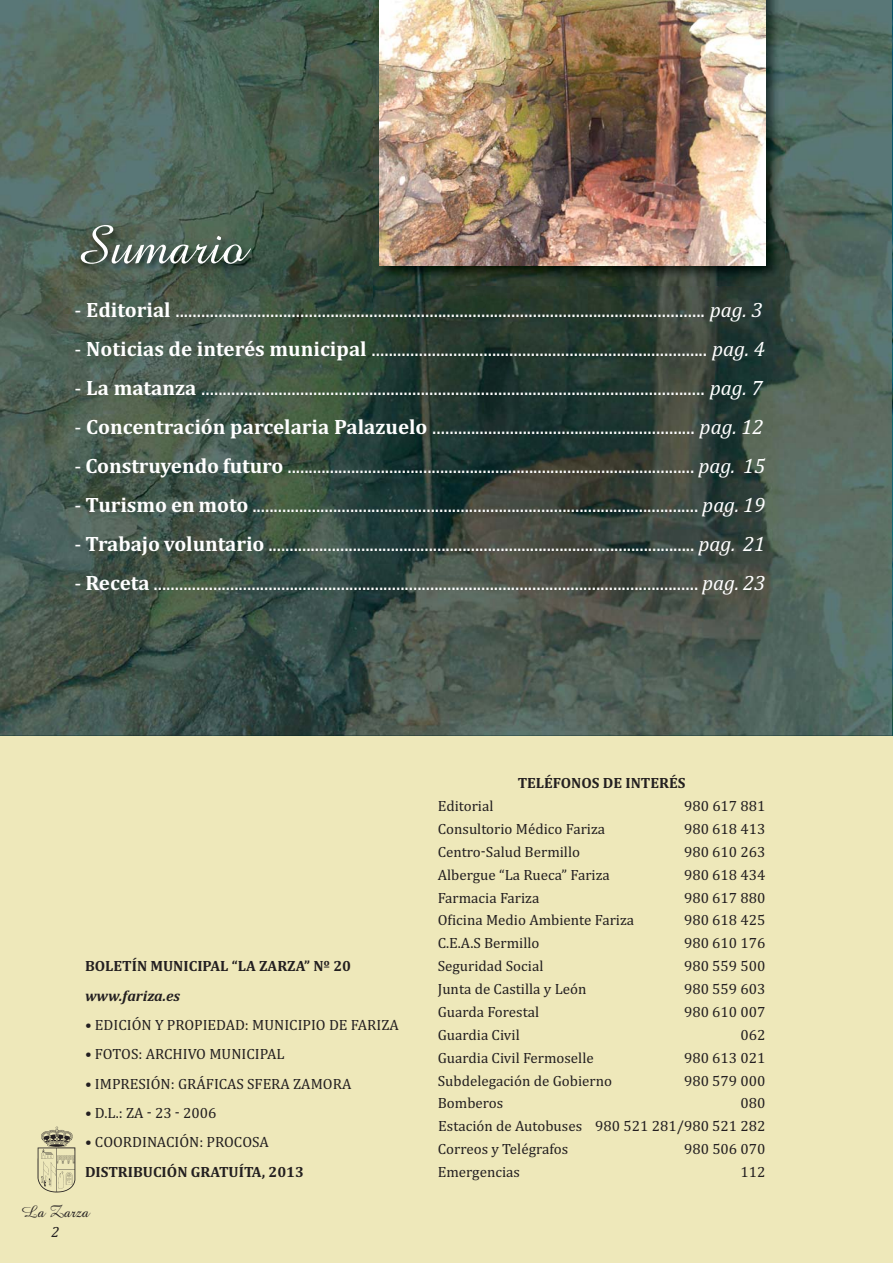
<style>
.page{position:relative;width:893px;height:1263px;background:#fff}
.page>*{position:absolute;margin:0;border:0;box-sizing:border-box;transform-origin:0 0}
.t1{font:54px "Amazone BT";color:#fff}
.t2{font:21px/39px "Cambria";color:#fff}
.t3{font:16.5px "Amazone BT";color:#231f20}
.t4{font:15px/23px "Cambria";color:#231f20;text-align:justify}
.t5{font:700 15px "Cambria";color:#231f20}
.t6{font:italic 700 15px "Cambria";color:#231f20}
.t7{font:italic 15px "Cambria";color:#231f20}
.s1{font-weight:700}
.s2{font-style:italic}
</style>
<div class="page">
<div style="left:0;top:680px;width:893px;height:583px;background:#eee8ba"></div>
<img style="left:0;top:0;width:892px;height:736px">
<hr style="left:892px;top:0;width:1px;height:736px;background:#002521">
<img style="left:64px;top:216px;width:309px;height:97px">
<img style="left:373px;top:285px;width:112px;height:28px">
<img style="left:37px;top:1127px;width:39px;height:66px">
<img style="left:373px;top:0;width:411px;height:285px">
<img style="left:380px;top:0;width:385px;height:266px">
<h1 class="t1" style="left:75px;top:228px;width:173px">Sumario</h1>
<p class="t2" style="left:75px;top:292px;width:692px">‐ <span class="s1">Editorial</span> ........................................................................................................................... <span class="s2">pag. 3 </span>‐ <span class="s1">Noticias de interés municipal</span> .............................................................................. <span class="s2">pag. 4 </span>‐ <span class="s1">La matanza</span> ..................................................................................................................... <span class="s2">pag. 7 </span>‐ <span class="s1">Concentración parcelaria Palazuelo</span> ............................................................. <span class="s2">pag. 12 </span>‐ <span class="s1">Construyendo futuro</span> ................................................................................................ <span class="s2">pag. 15 </span>‐ <span class="s1">Turismo en moto</span> ......................................................................................................... <span class="s2">pag. 19 </span>‐ <span class="s1">Trabajo voluntario</span> ..................................................................................................... <span class="s2">pag. 21 </span>‐ <span class="s1">Receta</span> ................................................................................................................................ <span class="s2">pag. 23</span></p>
<p class="t5" style="left:85px;top:961px;width:268px">BOLETÍN MUNICIPAL “LA ZARZA” Nº 20</p>
<p class="t6" style="left:85px;top:987px;width:97px">www.fariza.es</p>
<p class="t4" style="left:85px;top:1015px;width:315px">• EDICIÓN Y PROPIEDAD: MUNICIPIO DE FARIZA</p>
<p class="t4" style="left:85px;top:1044px;width:201px">• FOTOS: ARCHIVO MUNICIPAL</p>
<p class="t4" style="left:85px;top:1074px;width:268px">• IMPRESIÓN: GRÁFICAS SFERA ZAMORA</p>
<p class="t4" style="left:85px;top:1103px;width:133px">• D.L.: ZA - 23 - 2006</p>
<p class="t4" style="left:85px;top:1132px;width:185px">• COORDINACIÓN: PROCOSA</p>
<p class="t5" style="left:85px;top:1166px;width:220px">DISTRIBUCIÓN GRATUÍTA, 2013</p>
<p class="t3" style="left:22px;top:1206px;width:69px">La Zarza</p>
<p class="t7" style="left:52px;top:1226px;width:9px">2</p>
<p class="t5" style="left:518px;top:778px;width:169px">TELÉFONOS DE INTERÉS</p>
<p class="t4" style="left:438px;top:796px;width:57px">Editorial</p>
<p class="t4" style="left:684px;top:796px;width:83px">980 617 881</p>
<p class="t4" style="left:438px;top:819px;width:169px">Consultorio Médico Fariza</p>
<p class="t4" style="left:684px;top:819px;width:83px">980 618 413</p>
<p class="t4" style="left:438px;top:842px;width:144px">Centro-Salud Bermillo</p>
<p class="t4" style="left:684px;top:842px;width:83px">980 610 263</p>
<p class="t4" style="left:438px;top:864px;width:174px">Albergue “La Rueca” Fariza</p>
<p class="t4" style="left:684px;top:864px;width:83px">980 618 434</p>
<p class="t4" style="left:438px;top:887px;width:103px">Farmacia Fariza</p>
<p class="t4" style="left:684px;top:887px;width:83px">980 617 880</p>
<p class="t4" style="left:438px;top:910px;width:198px">Oficina Medio Ambiente Fariza</p>
<p class="t4" style="left:684px;top:910px;width:83px">980 618 425</p>
<p class="t4" style="left:438px;top:933px;width:103px">C.E.A.S Bermillo</p>
<p class="t4" style="left:684px;top:933px;width:83px">980 610 176</p>
<p class="t4" style="left:438px;top:956px;width:107px">Seguridad Social</p>
<p class="t4" style="left:684px;top:956px;width:83px">980 559 500</p>
<p class="t4" style="left:438px;top:979px;width:150px">Junta de Castilla y León</p>
<p class="t4" style="left:684px;top:979px;width:83px">980 559 603</p>
<p class="t4" style="left:438px;top:1002px;width:103px">Guarda Forestal</p>
<p class="t4" style="left:684px;top:1002px;width:83px">980 610 007</p>
<p class="t4" style="left:438px;top:1025px;width:83px">Guardia Civil</p>
<p class="t4" style="left:740px;top:1025px;width:26px">062</p>
<p class="t4" style="left:438px;top:1048px;width:157px">Guardia Civil Fermoselle</p>
<p class="t4" style="left:684px;top:1048px;width:83px">980 613 021</p>
<p class="t4" style="left:438px;top:1070px;width:176px">Subdelegación de Gobierno</p>
<p class="t4" style="left:684px;top:1070px;width:83px">980 579 000</p>
<p class="t4" style="left:438px;top:1093px;width:67px">Bomberos</p>
<p class="t4" style="left:438px;top:1093px;width:329px;text-indent:303px">080<br>Estación de Autobuses 980 521 281/980 521 282<br>Correos y Telégrafos</p>
<p class="t4" style="left:684px;top:1139px;width:83px">980 506 070</p>
<p class="t4" style="left:438px;top:1162px;width:84px">Emergencias</p>
<p class="t4" style="left:740px;top:1162px;width:26px">112</p>
</div>
